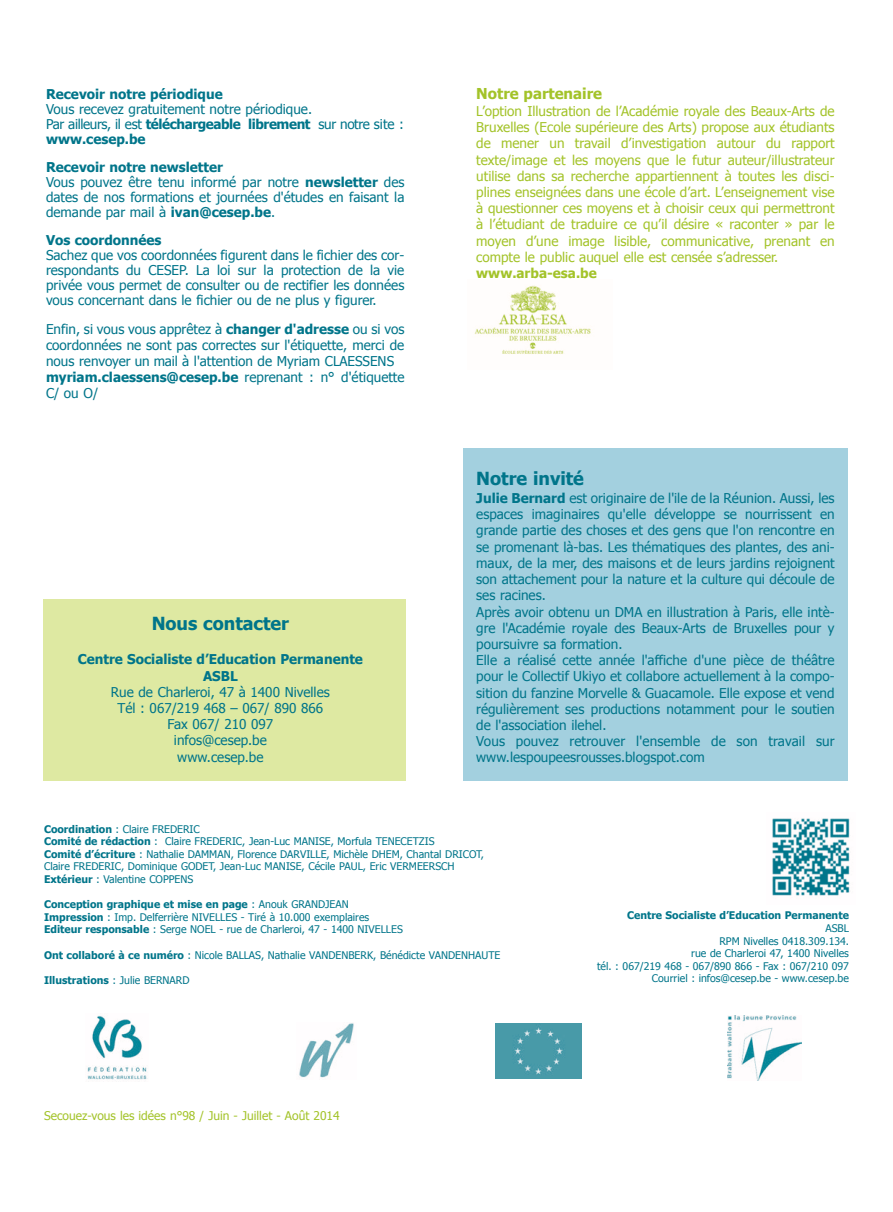
<style>
.page{position:relative;width:893px;height:1212px;background:#fff}
.page>*{position:absolute;margin:0;border:0;box-sizing:border-box;transform-origin:0 0}
.t1{font:700 18px "Tahoma";color:#00758a}
.t2{font:700 15px "Tahoma";color:#a3c329}
.t3{font:13.5px/16.2px "Tahoma";color:#00758a}
.t4{font:13.5px/16.2px "Tahoma";color:#a3c329;text-align:justify}
.t5{font:700 13.5px/16.2px "Tahoma";color:#00758a;text-align:center}
.t6{font:700 13.5px "Tahoma";color:#a3c329}
.t7{font:12px "Tahoma";color:#a3c329}
.t8{font:10.5px/12.6px "Tahoma";color:#00758a}
.t9{font:700 10.5px "Tahoma";color:#00758a}
.s1{font-weight:700}
.s2{font-weight:400}
</style>
<div class="page">
<img style="left:474px;top:285px;width:117px;height:69px">
<div style="left:43px;top:600px;width:363px;height:181px;background:#dee9a2"></div>
<img style="left:87px;top:1016px;width:60px;height:64px">
<img style="left:496px;top:1024px;width:85px;height:55px">
<img style="left:727px;top:1015px;width:75px;height:65px">
<img style="left:299px;top:1023px;width:55px;height:55px">
<img style="left:772px;top:818px;width:78px;height:78px">
<div style="left:463px;top:448px;width:385px;height:332px;background:#a3d0df"></div>
<p class="t5" style="left:46px;top:86px;width:178px">Recevoir notre périodique</p>
<p class="t3" style="left:46px;top:101px;width:359px;line-height:15px">Vous recevez gratuitement notre périodique.<br>Par ailleurs, il est <span class="s1">téléchargeable librement</span> sur notre site : <span class="s1">www.cesep.be</span></p>
<p class="t3" style="left:46px;top:159px;width:360px;line-height:15px"><span class="s1">Recevoir notre newsletter<br></span>Vous pouvez être tenu informé par notre <span class="s1">newsletter</span> des dates de nos formations et journées d'études en faisant la demande par mail à <span class="s1">ivan@cesep.be</span>.</p>
<p class="t5" style="left:46px;top:232px;width:117px">Vos coordonnées</p>
<p class="t3" style="left:46px;top:248px;width:360px;line-height:15px;text-align:justify">Sachez que vos coordonnées figurent dans le fichier des cor&shy;respondants du CESEP. La loi sur la protection de la vie privée vous permet de consulter ou de rectifier les données vous concernant dans le fichier ou de ne plus y figurer.</p>
<p class="t3" style="left:46px;top:320px;width:360px">Enfin, si vous vous apprêtez à <span class="s1">changer d'adresse</span> ou si vos coordonnées ne sont pas correctes sur l'étiquette, merci de nous renvoyer un mail à l'attention de Myriam CLAESSENS <span class="s1">myriam.claessens@cesep.be</span> reprenant : n° d'étiquette C/ ou O/</p>
<h1 class="t1" style="left:152px;top:612px;width:139px">Nous contacter</h1>
<p class="t5" style="left:78px;top:651px;width:287px">Centre Socialiste d’Education Permanente<br>ASBL</p>
<p class="t3" style="left:111px;top:683px;width:220px;text-align:center">Rue de Charleroi, 47 à 1400 Nivelles<br>Tél : 067/219 468 – 067/ 890 866<br>Fax 067/ 210 097<br>infos@cesep.be<br>www.cesep.be</p>
<p class="t2" style="left:476px;top:84px;width:127px">Notre partenaire</p>
<p class="t4" style="left:476px;top:103px;width:360px">L’option Illustration de l’Académie royale des Beaux-Arts de Bruxelles (Ecole supérieure des Arts) propose aux étudiants de mener un travail d’investigation autour du rapport texte/image et les moyens que le futur auteur/illustrateur utilise dans sa recherche appartiennent à toutes les disci&shy;plines enseignées dans une école d’art. L’enseignement vise à questionner ces moyens et à choisir ceux qui permettront à l’étudiant de traduire ce qu’il désire « raconter » par le moyen d’une image lisible, communicative, prenant en compte le public auquel elle est censée s’adresser.</p>
<p class="t6" style="left:476px;top:265px;width:122px">www.arba-esa.be</p>
<h1 class="t1" style="left:476px;top:467px;width:109px">Notre invité</h1>
<p class="t3" style="left:476px;top:490px;width:360px"><span class="s1">Julie Bernard</span> est originaire de l'ile de la Réunion. Aussi, les espaces imaginaires qu'elle développe se nourrissent en grande partie des choses et des gens que l'on rencontre en se promenant là-bas. Les thématiques des plantes, des ani&shy;maux, de la mer, des maisons et de leurs jardins rejoignent son attachement pour la nature et la culture qui découle de ses racines.<br>Après avoir obtenu un DMA en illustration à Paris, elle intè&shy;gre l'Académie royale des Beaux-Arts de Bruxelles pour y poursuivre sa formation.<br>Elle a réalisé cette année l'affiche d'une pièce de théâtre pour le Collectif Ukiyo et collabore actuellement à la compo&shy;sition du fanzine Morvelle &amp; Guacamole. Elle expose et vend régulièrement ses productions notamment pour le soutien de l'association ilehel.<br>Vous pouvez retrouver l'ensemble de son travail sur www.lespoupeesrousses.blogspot.com</p>
<p class="t8" style="left:44px;top:822px;width:442px"><span class="s1">Coordination</span> : Claire FREDERIC<br><span class="s1">Comité de rédaction</span> : Claire FREDERIC, Jean-Luc MANISE, Morfula TENECETZIS<br><span class="s1">Comité d’écriture</span> : Nathalie DAMMAN, Florence DARVILLE, Michèle DHEM, Chantal DRICOT, Claire FREDERIC, Dominique GODET, Jean-Luc MANISE, Cécile PAUL, Eric VERMEERSCH <span class="s1">Extérieur</span> : Valentine COPPENS</p>
<p class="t8" style="left:44px;top:898px;width:360px"><span class="s1">Conception graphique et mise en page</span> : Anouk GRANDJEAN<br><span class="s1">Impression</span> : Imp. Delferrière NIVELLES - Tiré à 10.000 exemplaires<br><span class="s1">Editeur responsable</span> : Serge NOEL - rue de Charleroi, 47 - 1400 NIVELLES</p>
<p class="t8" style="left:44px;top:948px;width:458px"><span class="s1">Ont collaboré à ce numéro</span> : Nicole BALLAS, Nathalie VANDENBERK, Bénédicte VANDENHAUTE</p>
<p class="t9" style="left:44px;top:973px;width:147px">Illustrations <span class="s2">: Julie BERNARD</span></p>
<p class="t7" style="left:44px;top:1107px;width:297px">Secouez-vous les idées n°98 / Juin - Juillet - Août 2014</p>
<p class="t9" style="left:627px;top:909px;width:223px">Centre Socialiste d’Education Permanente</p>
<p class="t8" style="left:597px;top:921px;width:253px;text-align:right">ASBL<br>RPM Nivelles 0418.309.134.<br>rue de Charleroi 47, 1400 Nivelles<br>tél. : 067/219 468 - 067/890 866 - Fax : 067/210 097<br>Courriel : infos@cesep.be - www.cesep.be</p>
</div>
